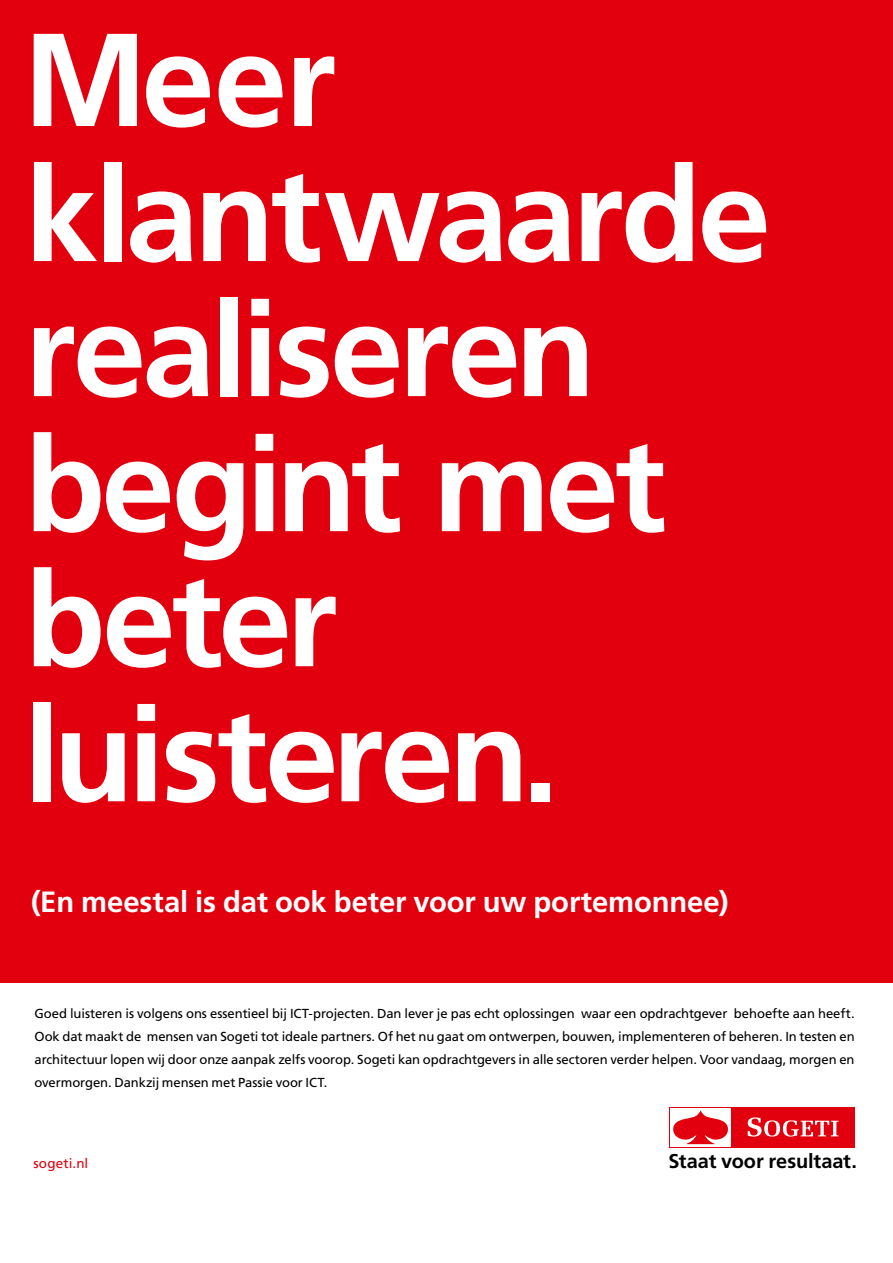
<style>
.page{position:relative;width:893px;height:1263px;background:#fff}
.page>*{position:absolute;margin:0;border:0;box-sizing:border-box;transform-origin:0 0}
.t1{font:700 132px/135px "Frutiger";letter-spacing:-.035em;color:#fff}
.t2{font:700 29.25px "Frutiger";letter-spacing:-.005em;color:#fff}
.t3{font:700 19.95px "Frutiger";letter-spacing:-.005em;color:#000}
.t4{font:13.5px "Frutiger";letter-spacing:.015em;color:#e3000e}
.t5{font:13.05px/23px "Frutiger";letter-spacing:-.005em;color:#000;text-align:justify}
</style>
<div class="page">
<div style="left:0;top:0;width:893px;height:982px;background:#e3000e"></div>
<div style="left:669px;top:1107px;width:186px;height:41px;background:#e3000e"></div>
<div style="left:670px;top:1108px;width:61px;height:39px;background:#fff"></div>
<svg style="left:673px;top:1110px;width:55px;height:34px"></svg>
<svg style="left:748px;top:1117px;width:91px;height:19px"></svg>
<h1 class="t1" style="left:23px;top:11px;width:749px">Meer klantwaarde realiseren begint met beter luisteren.</h1>
<h2 class="t2" style="left:31px;top:885px;width:699px">(En meestal is dat ook beter voor uw portemonnee)</h2>
<p class="t5" style="left:35px;top:1002px;width:822px">Goed luisteren is volgens ons essentieel bij ICT-projecten. Dan lever je pas echt oplossingen waar een opdrachtgever behoefte aan heeft.<br>Ook dat maakt de mensen van Sogeti tot ideale partners. Of het nu gaat om ontwerpen, bouwen, implementeren of beheren. In testen en architectuur lopen wij door onze aanpak zelfs voorop. Sogeti kan opdrachtgevers in alle sectoren verder helpen. Voor vandaag, morgen en overmorgen. Dankzij mensen met Passie voor ICT.</p>
<p class="t4" style="left:34px;top:1155px;width:56px">sogeti.nl</p>
<h3 class="t3" style="left:668px;top:1149px;width:190px">Staat voor resultaat.</h3>
</div>
